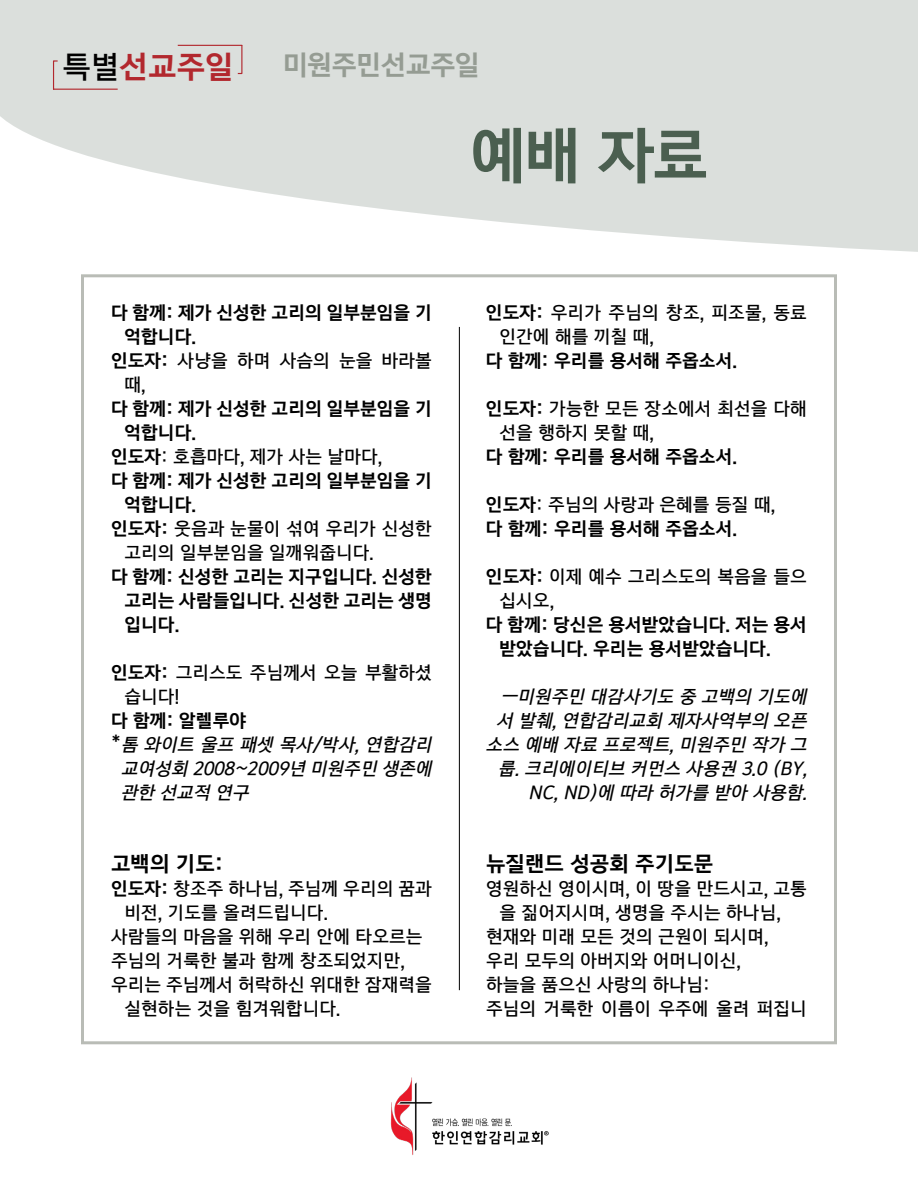
<style>
.page{position:relative;width:918px;height:1188px;background:#fff}
.page>*{position:absolute;margin:0;border:0;box-sizing:border-box;transform-origin:0 0}
.t1{font:700 60px "Yeolrin Gothic";color:#4b5f50}
.t2{font:30.75px "Yeolrin Gothic Bold KS Cpc EUC H";color:#b2282e}
.t3{font:700 27px "Yeolrin Gothic";letter-spacing:-.02em;color:#959c93}
.t4{font:700 21px "Yeolrin Gothic";color:#000}
.t5{font:500 18px/24px "Yeolrin Gothic";color:#000}
.t6{font:700 18px/24px "Yeolrin Gothic";color:#000}
.t7{font:italic 500 18px/24px "Yeolrin Gothic";color:#000;text-align:right}
.s1{font-family:"Yeolrin Gothic Medium KS Cpc EUC H";color:#000}
.s2{font-weight:700}
.s3{font-style:normal}
.s4{font-weight:500}
</style>
<div class="page">
<div style="left:81px;top:274px;width:756px;height:770px;border:3px solid #b9bcb6"></div>
<hr style="left:459px;top:327px;width:1px;height:663px;background:#000">
<svg style="left:0;top:0;width:918px;height:252px;fill:#dbdfdc"></svg>
<hr style="left:53px;top:89px;width:65px;height:1px;background:#b2282e">
<svg style="left:53px;top:60px;width:5px;height:29px"></svg>
<hr style="left:178px;top:45px;width:64px;height:1px;background:#b2282e">
<svg style="left:238px;top:45px;width:4px;height:29px"></svg>
<img style="left:376px;top:1044px;width:186px;height:111px">
<h2 class="t2" style="left:62px;top:47px;width:173px"><span class="s1">특별</span>선교주일</h2>
<h3 class="t3" style="left:283px;top:47px;width:199px">미원주민선교주일</h3>
<h1 class="t1" style="left:470px;top:116px;width:239px">예배 자료</h1>
<p class="t6" style="left:111px;top:300px;width:322px">다 함께: 제가 신성한 고리의 일부분임을 기</p>
<p class="t6" style="left:124px;top:324px;width:73px">억합니다.</p>
<p class="t5" style="left:111px;top:348px;width:323px"><span class="s2">인도자:</span> 사냥을 하며 사슴의 눈을 바라볼</p>
<p class="t5" style="left:124px;top:372px;width:23px">때,</p>
<p class="t6" style="left:111px;top:396px;width:322px">다 함께: 제가 신성한 고리의 일부분임을 기</p>
<p class="t6" style="left:124px;top:420px;width:73px">억합니다.</p>
<p class="t5" style="left:111px;top:444px;width:273px"><span class="s2">인도자</span>: 호흡마다, 제가 사는 날마다,</p>
<p class="t6" style="left:111px;top:468px;width:322px">다 함께: 제가 신성한 고리의 일부분임을 기</p>
<p class="t6" style="left:124px;top:492px;width:73px">억합니다.</p>
<p class="t5" style="left:111px;top:516px;width:323px"><span class="s2">인도자:</span> 웃음과 눈물이 섞여 우리가 신성한</p>
<p class="t5" style="left:124px;top:540px;width:251px">고리의 일부분임을 일깨워줍니다.</p>
<p class="t6" style="left:124px;top:564px;width:309px;text-align:justify;text-indent:-14px">다 함께: 신성한 고리는 지구입니다. 신성한 고리는 사람들입니다. 신성한 고리는 생명 입니다.</p>
<p class="t5" style="left:124px;top:660px;width:309px;text-indent:-14px"><span class="s2">인도자:</span> 그리스도 주님께서 오늘 부활하셨 습니다!</p>
<p class="t6" style="left:111px;top:708px;width:137px">다 함께: 알렐루야</p>
<p class="t7" style="left:111px;top:732px;width:327px"><span class="s3">*</span> 톰 와이트 울프 패셋 목사/박사, 연합감리</p>
<p class="t7" style="left:121px;top:756px;width:317px">교여성회 2008~2009년 미원주민 생존에</p>
<p class="t7" style="left:121px;top:780px;width:134px">관한 선교적 연구</p>
<p class="t4" style="left:111px;top:850px;width:114px">고백의 기도:</p>
<p class="t5" style="left:111px;top:876px;width:322px"><span class="s2">인도자:</span> 창조주 하나님, 주님께 우리의 꿈과</p>
<p class="t5" style="left:124px;top:900px;width:205px">비전, 기도를 올려드립니다.</p>
<p class="t5" style="left:111px;top:924px;width:313px">사람들의 마음을 위해 우리 안에 타오르는</p>
<p class="t5" style="left:111px;top:948px;width:295px">주님의 거룩한 불과 함께 창조되었지만,</p>
<p class="t5" style="left:111px;top:972px;width:323px">우리는 주님께서 허락하신 위대한 잠재력을</p>
<p class="t5" style="left:124px;top:996px;width:217px">실현하는 것을 힘겨워합니다.</p>
<p class="t5" style="left:499px;top:300px;width:309px;text-indent:-14px"><span class="s2">인도자:</span> 우리가 주님의 창조, 피조물, 동료 인간에 해를 끼칠 때,</p>
<p class="t6" style="left:486px;top:348px;width:253px">다 함께: 우리를 용서해 주옵소서.</p>
<p class="t5" style="left:499px;top:396px;width:309px;text-indent:-14px"><span class="s2">인도자:</span> 가능한 모든 장소에서 최선을 다해 선을 행하지 못할 때,</p>
<p class="t6" style="left:486px;top:444px;width:253px">다 함께: 우리를 용서해 주옵소서.</p>
<p class="t6" style="left:486px;top:492px;width:291px">인도자<span class="s4">: 주님의 사랑과 은혜를 등질 때, </span>다 함께: 우리를 용서해 주옵소서.</p>
<p class="t5" style="left:499px;top:564px;width:309px;text-indent:-14px"><span class="s2">인도자:</span> 이제 예수 그리스도의 복음을 들으 십시오,</p>
<p class="t6" style="left:499px;top:612px;width:309px;text-indent:-14px">다 함께: 당신은 용서받았습니다. 저는 용서 받았습니다. 우리는 용서받았습니다.</p>
<p class="t7" style="left:486px;top:684px;width:327px">—미원주민 대감사기도 중 고백의 기도에 서 발췌,연합감리교회 제자사역부의 오픈 소스 예배 자료 프로젝트,미원주민 작가 그 룹.크리에이티브 커먼스 사용권 3.0 (BY,<br>NC,ND)에 따라 허가를 받아 사용함.</p>
<p class="t4" style="left:486px;top:850px;width:229px">뉴질랜드 성공회 주기도문</p>
<p class="t5" style="left:486px;top:876px;width:323px">영원하신 영이시며, 이 땅을 만드시고, 고통</p>
<p class="t5" style="left:500px;top:900px;width:283px">을 짊어지시며, 생명을 주시는 하나님,</p>
<p class="t5" style="left:486px;top:924px;width:284px">현재와 미래 모든 것의 근원이 되시며,</p>
<p class="t5" style="left:486px;top:948px;width:256px">우리 모두의 아버지와 어머니이신,</p>
<p class="t5" style="left:486px;top:972px;width:225px">하늘을 품으신 사랑의 하나님:</p>
<p class="t5" style="left:486px;top:996px;width:323px">주님의 거룩한 이름이 우주에 울려 퍼집니</p>
</div>
